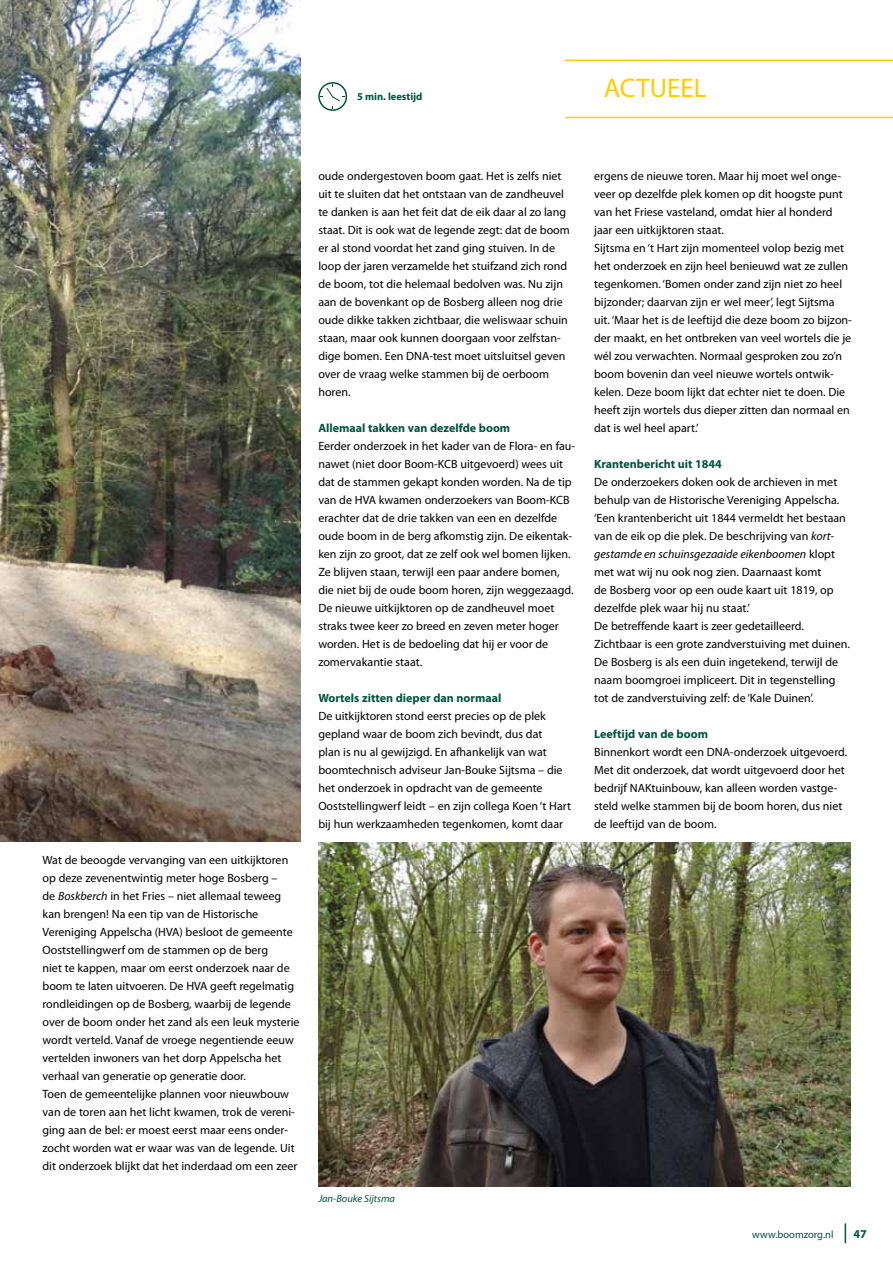
<style>
.page{position:relative;width:893px;height:1263px;background:#fff}
.page>*{position:absolute;margin:0;border:0;box-sizing:border-box;transform-origin:0 0}
.t1{font:27px "Myriad Pro";color:#fc0}
.t2{font:12px/18px "Myriad Pro";color:#000}
.t3{font:700 12px "Myriad Pro";color:#00533d}
.t4{font:italic 10.5px "Myriad Pro";color:#00533d}
.t5{font:10.5px "Myriad Pro";color:#00533d}
.t6{font:700 10.5px "Myriad Pro";color:#00533d}
.s1{font-style:italic}
</style>
<div class="page">
<svg style="left:845px;top:1223px;width:1px;height:20px"></svg>
<img style="left:0;top:0;width:300px;height:842px">
<hr style="left:565px;top:117px;width:328px;height:1px;background:#fc0">
<hr style="left:565px;top:60px;width:328px;height:1px;background:#fc0">
<svg style="left:318px;top:82px;width:29px;height:29px"></svg>
<img style="left:318px;top:842px;width:532px;height:344px">
<p class="t6" style="left:357px;top:90px;width:67px">5 min. leestijd</p>
<h1 class="t1" style="left:604px;top:71px;width:104px">ACTUEEL</h1>
<p class="t2" style="left:43px;top:851px;width:259px">Wat de beoogde vervanging van een uitkijktoren op deze zevenentwintig meter hoge Bosberg –<br>de <span class="s1">Boskberch</span> in het Fries – niet allemaal teweeg kan brengen! Na een tip van de Historische Vereniging Appelscha (HVA) besloot de gemeente Ooststellingwerf om de stammen op de berg<br>niet te kappen, maar om eerst onderzoek naar de boom te laten uitvoeren. De HVA geeft regelmatig rondleidingen op de Bosberg, waarbij de legende over de boom onder het zand als een leuk mysterie wordt verteld. Vanaf de vroege negentiende eeuw vertelden inwoners van het dorp Appelscha het verhaal van generatie op generatie door.<br>Toen de gemeentelijke plannen voor nieuwbouw van de toren aan het licht kwamen, trok de vereni&shy;ging aan de bel: er moest eerst maar eens onder&shy;zocht worden wat er waar was van de legende. Uit dit onderzoek blijkt dat het inderdaad om een zeer</p>
<p class="t2" style="left:318px;top:167px;width:253px">oude ondergestoven boom gaat. Het is zelfs niet uit te sluiten dat het ontstaan van de zandheuvel te danken is aan het feit dat de eik daar al zo lang staat. Dit is ook wat de legende zegt: dat de boom er al stond voordat het zand ging stuiven. In de loop der jaren verzamelde het stuifzand zich rond de boom, tot die helemaal bedolven was. Nu zijn aan de bovenkant op de Bosberg alleen nog drie oude dikke takken zichtbaar, die weliswaar schuin staan, maar ook kunnen doorgaan voor zelfstan&shy;dige bomen. Een DNA-test moet uitsluitsel geven over de vraag welke stammen bij de oerboom horen.</p>
<p class="t3" style="left:318px;top:420px;width:193px">Allemaal takken van dezelfde boom</p>
<p class="t2" style="left:318px;top:437px;width:258px">Eerder onderzoek in het kader van de Flora- en fau&shy;nawet (niet door Boom-KCB uitgevoerd) wees uit dat de stammen gekapt konden worden. Na de tip van de HVA kwamen onderzoekers van Boom-KCB erachter dat de drie takken van een en dezelfde oude boom in de berg afkomstig zijn. De eikentak&shy;ken zijn zo groot, dat ze zelf ook wel bomen lijken.<br>Ze blijven staan, terwijl een paar andere bomen, die niet bij de oude boom horen, zijn weggezaagd.<br>De nieuwe uitkijktoren op de zandheuvel moet straks twee keer zo breed en zeven meter hoger worden. Het is de bedoeling dat hij er voor de zomervakantie staat.</p>
<p class="t3" style="left:318px;top:690px;width:184px">Wortels zitten dieper dan normaal</p>
<p class="t2" style="left:318px;top:707px;width:254px">De uitkijktoren stond eerst precies op de plek gepland waar de boom zich bevindt, dus dat<br>plan is nu al gewijzigd. En afhankelijk van wat boomtechnisch adviseur Jan-Bouke Sijtsma – die het onderzoek in opdracht van de gemeente Ooststellingwerf leidt – en zijn collega Koen ‘t Hart bij hun werkzaamheden tegenkomen, komt daar</p>
<p class="t2" style="left:594px;top:167px;width:259px">ergens de nieuwe toren. Maar hij moet wel onge&shy;veer op dezelfde plek komen op dit hoogste punt van het Friese vasteland, omdat hier al honderd jaar een uitkijktoren staat.<br>Sijtsma en ‘t Hart zijn momenteel volop bezig met het onderzoek en zijn heel benieuwd wat ze zullen tegenkomen. ‘Bomen onder zand zijn niet zo heel bijzonder; daarvan zijn er wel meer’, legt Sijtsma uit. ‘Maar het is de leeftijd die deze boom zo bijzon&shy;der maakt, en het ontbreken van veel wortels die je wél zou verwachten. Normaal gesproken zou zo’n boom bovenin dan veel nieuwe wortels ontwik&shy;kelen. Deze boom lijkt dat echter niet te doen. Die heeft zijn wortels dus dieper zitten dan normaal en dat is wel heel apart.’</p>
<p class="t3" style="left:594px;top:456px;width:129px">Krantenbericht uit 1844</p>
<p class="t2" style="left:594px;top:473px;width:257px">De onderzoekers doken ook de archieven in met behulp van de Historische Vereniging Appelscha. ‘Een krantenbericht uit 1844 vermeldt het bestaan van de eik op die plek. De beschrijving van <span class="s1">kort&shy;gestamde en schuinsgezaaide eikenboomen</span> klopt met wat wij nu ook nog zien. Daarnaast komt<br>de Bosberg voor op een oude kaart uit 1819, op dezelfde plek waar hij nu staat.’<br>De betreffende kaart is zeer gedetailleerd.<br>Zichtbaar is een grote zandverstuiving met duinen.<br>De Bosberg is als een duin ingetekend, terwijl de naam boomgroei impliceert. Dit in tegenstelling tot de zandverstuiving zelf: de ‘Kale Duinen’.</p>
<p class="t3" style="left:594px;top:726px;width:115px">Leeftijd van de boom</p>
<p class="t2" style="left:594px;top:743px;width:255px">Binnenkort wordt een DNA-onderzoek uitgevoerd.<br>Met dit onderzoek, dat wordt uitgevoerd door het bedrijf NAKtuinbouw, kan alleen worden vastge&shy;steld welke stammen bij de boom horen, dus niet de leeftijd van de boom.</p>
<p class="t4" style="left:318px;top:1192px;width:78px">Jan-Bouke Sijtsma</p>
<p class="t5" style="left:752px;top:1228px;width:83px">www.boomzorg.nl</p>
<p class="t3" style="left:853px;top:1226px;width:15px">47</p>
</div>
